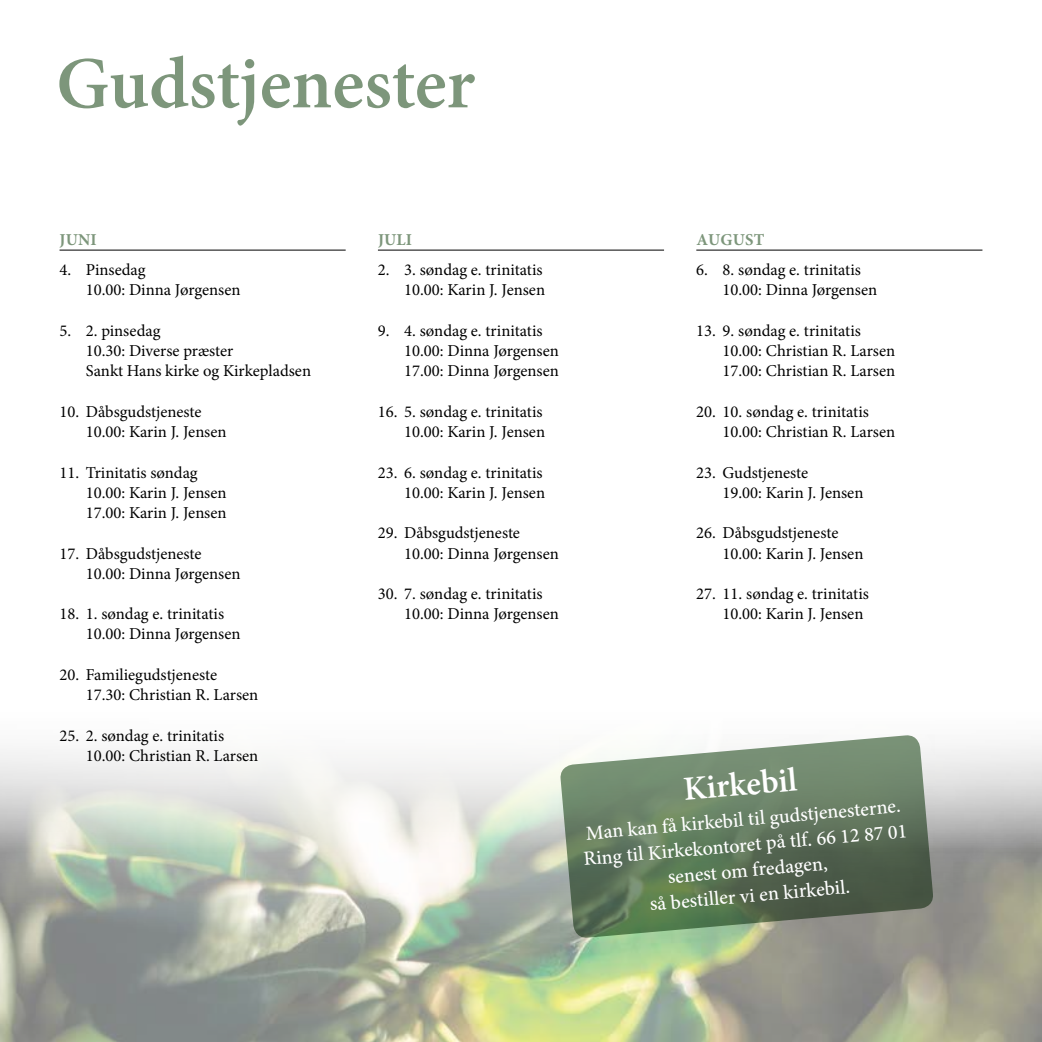
<style>
.page{position:relative;width:1042px;height:1042px;background:#fff}
.page>*{position:absolute;margin:0;border:0;box-sizing:border-box;transform-origin:0 0}
.t1{font:600 73.5px "Minion Pro";letter-spacing:-.005em;color:#7d967b}
.t2{font:600 33.77px "Minion Pro";color:#fff}
.t3{font:500 20.12px/25.4px "Minion Pro";color:#fff;text-align:center}
.t4{font:16.62px/20.3px "Minion Pro";color:#000}
.t5{font:700 16.62px "Minion Pro";letter-spacing:.01em;color:#7d967b}
</style>
<div class="page">
<img style="left:0;top:950px;width:1042px;height:92px">
<svg style="left:0;top:745px;width:1042px;height:205px"></svg>
<hr style="left:60px;top:250px;width:286px;height:1px;background:#000">
<hr style="left:378px;top:250px;width:286px;height:1px;background:#000">
<hr style="left:696px;top:250px;width:286px;height:1px;background:#000">
<svg style="left:559px;top:735px;width:375px;height:204px;background:#748870"></svg>
<h1 class="t1" style="left:56px;top:40px;width:420px">Gudstjenester</h1>
<p class="t5" style="left:60px;top:228px;width:39px">JUNI</p>
<p class="t4" style="left:86px;top:260px;width:156px;text-indent:-26px">4. Pinsedag<br>10.00: Dinna Jørgensen</p>
<p class="t4" style="left:86px;top:320px;width:227px;text-indent:-26px">5. 2. pinsedag<br>10.30: Diverse præster<br>Sankt Hans kirke og Kirkepladsen</p>
<p class="t4" style="left:86px;top:401px;width:142px;text-indent:-26px">10. Dåbsgudstjeneste<br>10.00: Karin J. Jensen</p>
<p class="t4" style="left:86px;top:462px;width:142px;text-indent:-26px">11. Trinitatis søndag<br>10.00: Karin J. Jensen<br>17.00: Karin J. Jensen</p>
<p class="t4" style="left:86px;top:543px;width:156px;text-indent:-26px">17. Dåbsgudstjeneste<br>10.00: Dinna Jørgensen</p>
<p class="t4" style="left:86px;top:604px;width:156px;text-indent:-26px">18. 1. søndag e. trinitatis<br>10.00: Dinna Jørgensen</p>
<p class="t4" style="left:86px;top:664px;width:174px;text-indent:-26px">20. Familiegudstjeneste<br>17.30: Christian R. Larsen</p>
<p class="t4" style="left:86px;top:725px;width:174px;text-indent:-26px">25. 2. søndag e. trinitatis<br>10.00: Christian R. Larsen</p>
<p class="t5" style="left:378px;top:228px;width:36px">JULI</p>
<p class="t4" style="left:378px;top:260px;width:169px;text-align:right">2. 3. søndag e. trinitatis<br>10.00: Karin J. Jensen</p>
<p class="t4" style="left:404px;top:320px;width:156px;text-indent:-26px">9. 4. søndag e. trinitatis<br>10.00: Dinna Jørgensen<br>17.00: Dinna Jørgensen</p>
<p class="t4" style="left:378px;top:401px;width:169px;text-align:right">16. 5. søndag e. trinitatis<br>10.00: Karin J. Jensen</p>
<p class="t4" style="left:378px;top:462px;width:169px;text-align:right">23. 6. søndag e. trinitatis<br>10.00: Karin J. Jensen</p>
<p class="t4" style="left:404px;top:523px;width:156px;text-indent:-26px">29. Dåbsgudstjeneste<br>10.00: Dinna Jørgensen</p>
<p class="t4" style="left:404px;top:583px;width:156px;text-indent:-26px">30. 7. søndag e. trinitatis<br>10.00: Dinna Jørgensen</p>
<p class="t5" style="left:696px;top:228px;width:69px">AUGUST</p>
<p class="t4" style="left:722px;top:260px;width:156px;text-indent:-26px">6. 8. søndag e. trinitatis<br>10.00: Dinna Jørgensen</p>
<p class="t4" style="left:722px;top:320px;width:174px;text-indent:-26px">13. 9. søndag e. trinitatis<br>10.00: Christian R. Larsen<br>17.00: Christian R. Larsen</p>
<p class="t4" style="left:722px;top:401px;width:174px;text-indent:-26px">20. 10. søndag e. trinitatis<br>10.00: Christian R. Larsen</p>
<p class="t4" style="left:722px;top:462px;width:142px;text-indent:-26px">23. Gudstjeneste<br>19.00: Karin J. Jensen</p>
<p class="t4" style="left:722px;top:523px;width:142px;text-indent:-26px">26. Dåbsgudstjeneste<br>10.00: Karin J. Jensen</p>
<p class="t4" style="left:722px;top:583px;width:148px;text-indent:-26px">27. 11. søndag e. trinitatis<br>10.00: Karin J. Jensen</p>
<h2 class="t2" style="left:681px;top:769px;width:116px;rotate:-5deg">Kirkebil</h2>
<p class="t3" style="left:580px;top:821px;width:326px;rotate:-5deg">Man kan få kirkebil til gudstjenesterne.<br>Ring til Kirkekontoret på tlf. 66 12 87 01 senest om fredagen,<br>så bestiller vi en kirkebil.</p>
</div>
